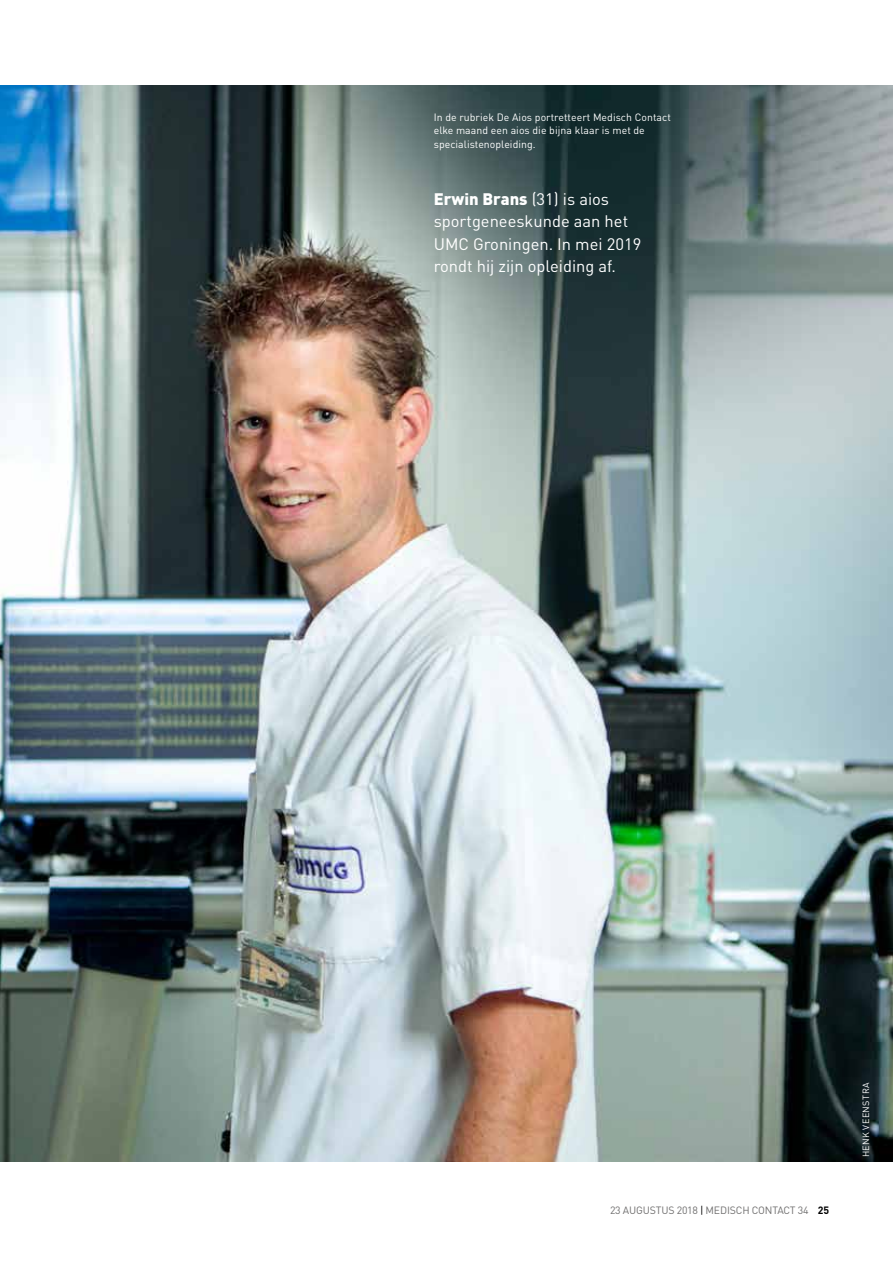
<style>
.page{position:relative;width:893px;height:1263px;background:#fff}
.page>*{position:absolute;margin:0;border:0;box-sizing:border-box;transform-origin:0 0}
.t1{font:16.5px/22.5px "DINOT";color:#fff}
.t2{font:10.5px/13.5px "DINOT";letter-spacing:.005em;color:#fff}
.t3{font:10.5px "DINOT";letter-spacing:-.015em;color:#706f6f}
.t4{font:9px "DINOT";letter-spacing:.045em;color:#fff}
.s1{font-weight:900}
.s2{color:#000}
.s3{font-weight:700;color:#000}
</style>
<div class="page">
<img style="left:0;top:85px;width:893px;height:1076px">
<p class="t2" style="left:434px;top:110px;width:239px">In de rubriek De Aios portretteert Medisch Contact elke maand een aios die bijna klaar is met de specialistenopleiding.</p>
<h1 class="t1" style="left:434px;top:187px;width:209px"><span class="s1">Erwin Brans</span> (31) is aios sportgeneeskunde aan het<br>UMC Groningen. In mei 2019 rondt hij zijn opleiding af.</h1>
<p class="t3" style="left:610px;top:1203px;width:221px">23 AUGUSTUS 2018 <span class="s2">|</span> MEDISCH CONTACT 34 <span class="s3">25</span></p>
<p class="t4" style="left:860px;top:1157px;width:76px;rotate:-90deg">HENK VEENSTRA</p>
</div>
